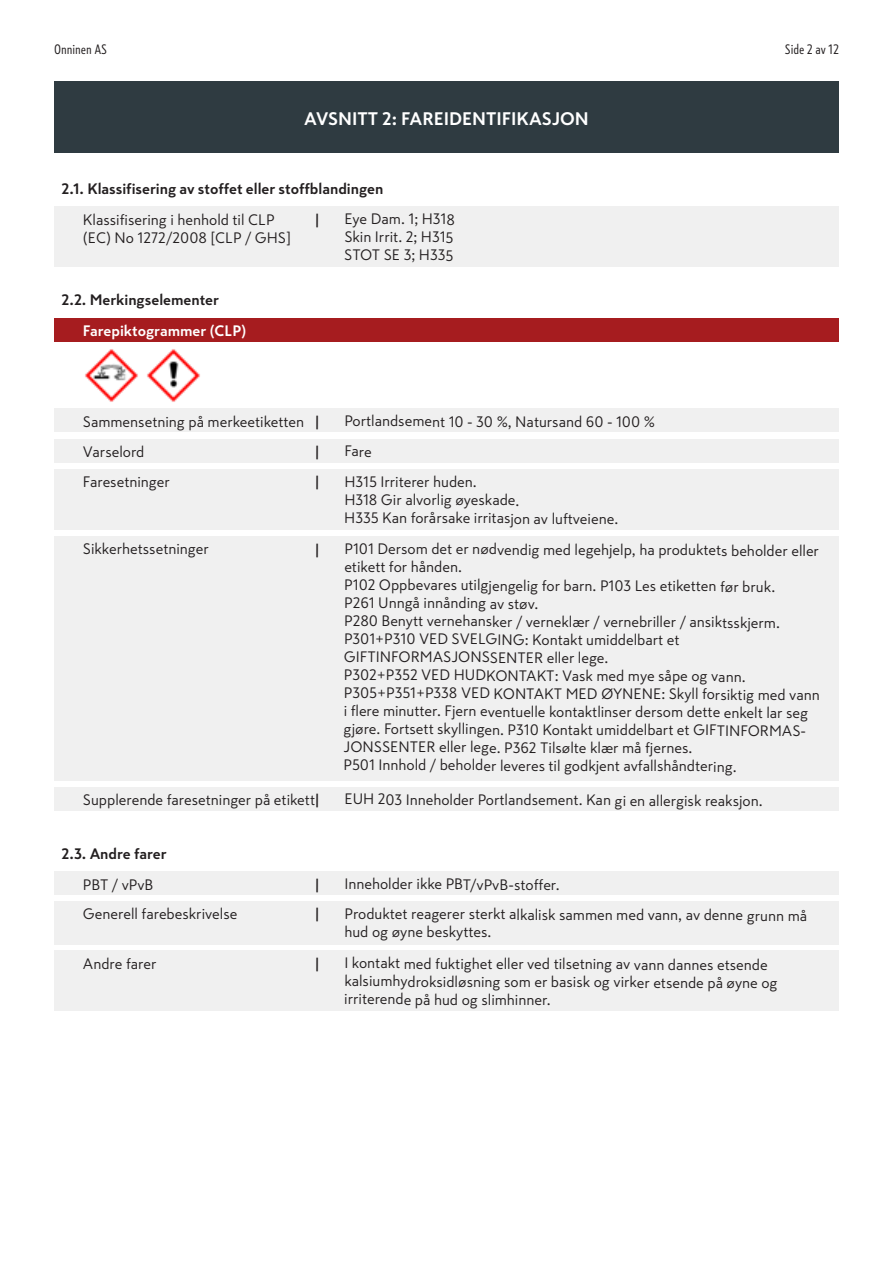
<style>
.page{position:relative;width:893px;height:1263px;background:#fff}
.page>*{position:absolute;margin:0;border:0;box-sizing:border-box;transform-origin:0 0}
.t1{font:700 18px "Skatta Sans";color:#fff}
.t2{font:15px/18px "Skatta Sans";letter-spacing:-.005em;color:#231f20}
.t3{font:700 15px/30.3px "Skatta Sans";color:#231f20;text-align:justify}
.t4{font:700 15px "Skatta Sans";color:#fff}
.t5{font:13.5px "Skatta Sans Condensed";color:#231f20}
.s1{font-weight:700}
</style>
<div class="page">
<div style="left:54px;top:206px;width:785px;height:61px;background:#f0f0f0"></div>
<div style="left:54px;top:871px;width:785px;height:24px;background:#f0f0f0"></div>
<div style="left:54px;top:408px;width:785px;height:24px;background:#f0f0f0"></div>
<div style="left:54px;top:787px;width:785px;height:24px;background:#f0f0f0"></div>
<div style="left:54px;top:439px;width:785px;height:24px;background:#f0f0f0"></div>
<div style="left:54px;top:469px;width:785px;height:61px;background:#f0f0f0"></div>
<div style="left:54px;top:536px;width:785px;height:244px;background:#f0f0f0"></div>
<div style="left:54px;top:318px;width:785px;height:24px;background:#a61c1f"></div>
<div style="left:54px;top:901px;width:785px;height:44px;background:#f0f0f0"></div>
<div style="left:54px;top:950px;width:785px;height:61px;background:#f0f0f0"></div>
<div style="left:54px;top:82px;width:785px;height:71px;background:#2f3b41"></div>
<img style="left:85px;top:349px;width:53px;height:53px">
<img style="left:147px;top:349px;width:53px;height:53px">
<p class="t5" style="left:54px;top:40px;width:55px">Onninen AS</p>
<p class="t1" style="left:304px;top:106px;width:286px">AVSNITT 2: FAREIDENTIFIKASJON</p>
<p class="t3" style="left:62px;top:173px;width:323px">2.1. Klassifisering av stoffet eller stoffblandingen</p>
<p class="t2" style="left:83px;top:210px;width:210px">Klassifisering i henhold til CLP (EC) No 1272/2008 [CLP / GHS]</p>
<p class="t2" style="left:344px;top:210px;width:112px;text-align:justify">Eye Dam. 1; H318<br>Skin Irrit. 2; H315<br>STOT SE 3; H335</p>
<p class="t3" style="left:315px;top:204px;width:6px">|</p>
<p class="t3" style="left:62px;top:284px;width:159px">2.2. Merkingselementer</p>
<p class="t4" style="left:83px;top:320px;width:165px">Farepiktogrammer (CLP)</p>
<p class="t5" style="left:785px;top:40px;width:56px">Side 2 av 12</p>
<p class="t2" style="left:83px;top:412px;width:223px">Sammensetning på merkeetiketten</p>
<p class="t2" style="left:83px;top:436px;width:88px;line-height:30.3px">Varselord<br>Faresetninger</p>
<p class="t3" style="left:315px;top:406px;width:6px">| | |</p>
<p class="t2" style="left:83px;top:540px;width:127px">Sikkerhetssetninger</p>
<p class="t3" style="left:315px;top:534px;width:6px">|</p>
<p class="t2" style="left:344px;top:412px;width:312px">Portlandsement 10 - 30 %, Natursand 60 - 100 %</p>
<p class="t2" style="left:344px;top:436px;width:134px;line-height:30.5px">Fare<br>H315 Irriterer huden.</p>
<p class="t2" style="left:344px;top:490px;width:276px">H318 Gir alvorlig øyeskade.<br>H335 Kan forårsake irritasjon av luftveiene.</p>
<p class="t2" style="left:344px;top:541px;width:476px;line-height:17.1px">P101 Dersom det er nødvendig med legehjelp, ha produktets beholder eller etikett for hånden.</p>
<p class="t2" style="left:343px;top:576px;width:478px">P102 Oppbevares utilgjengelig for barn. P103 Les etiketten før bruk.<br>P261 Unngå innånding av støv.<br>P280 Benytt vernehansker / verneklær / vernebriller / ansiktsskjerm.<br>P301+P310 VED SVELGING: Kontakt umiddelbart et GIFTINFORMASJONSSENTER eller lege.<br>P302+P352 VED HUDKONTAKT: Vask med mye såpe og vann.<br>P305+P351+P338 VED KONTAKT MED ØYNENE: Skyll forsiktig med vann i flere minutter. Fjern eventuelle kontaktlinser dersom dette enkelt lar seg gjøre. Fortsett skyllingen. P310 Kontakt umiddelbart et GIFTINFORMAS-JONSSENTER eller lege. P362 Tilsølte klær må fjernes.<br>P501 Innhold / beholder leveres til godkjent avfallshåndtering.</p>
<p class="t2" style="left:83px;top:790px;width:238px">Supplerende faresetninger på etikett<span class="s1">|</span></p>
<p class="t2" style="left:344px;top:791px;width:420px">EUH 203 Inneholder Portlandsement. Kan gi en allergisk reaksjon.</p>
<p class="t3" style="left:62px;top:838px;width:106px">2.3. Andre farer</p>
<p class="t2" style="left:83px;top:875px;width:72px">PBT / vPvB</p>
<p class="t3" style="left:315px;top:869px;width:6px">|</p>
<p class="t2" style="left:344px;top:875px;width:217px">Inneholder ikke PBT/vPvB-stoffer.</p>
<p class="t2" style="left:83px;top:905px;width:156px">Generell farebeskrivelse</p>
<p class="t2" style="left:83px;top:954px;width:75px">Andre farer</p>
<p class="t3" style="left:315px;top:899px;width:6px">|</p>
<p class="t3" style="left:315px;top:948px;width:6px">|</p>
<p class="t2" style="left:344px;top:905px;width:464px;line-height:17.5px">Produktet reagerer sterkt alkalisk sammen med vann, av denne grunn må hud og øyne beskyttes.</p>
<p class="t2" style="left:344px;top:955px;width:435px">I kontakt med fuktighet eller ved tilsetning av vann dannes etsende kalsiumhydroksidløsning som er basisk og virker etsende på øyne og irriterende på hud og slimhinner.</p>
</div>
